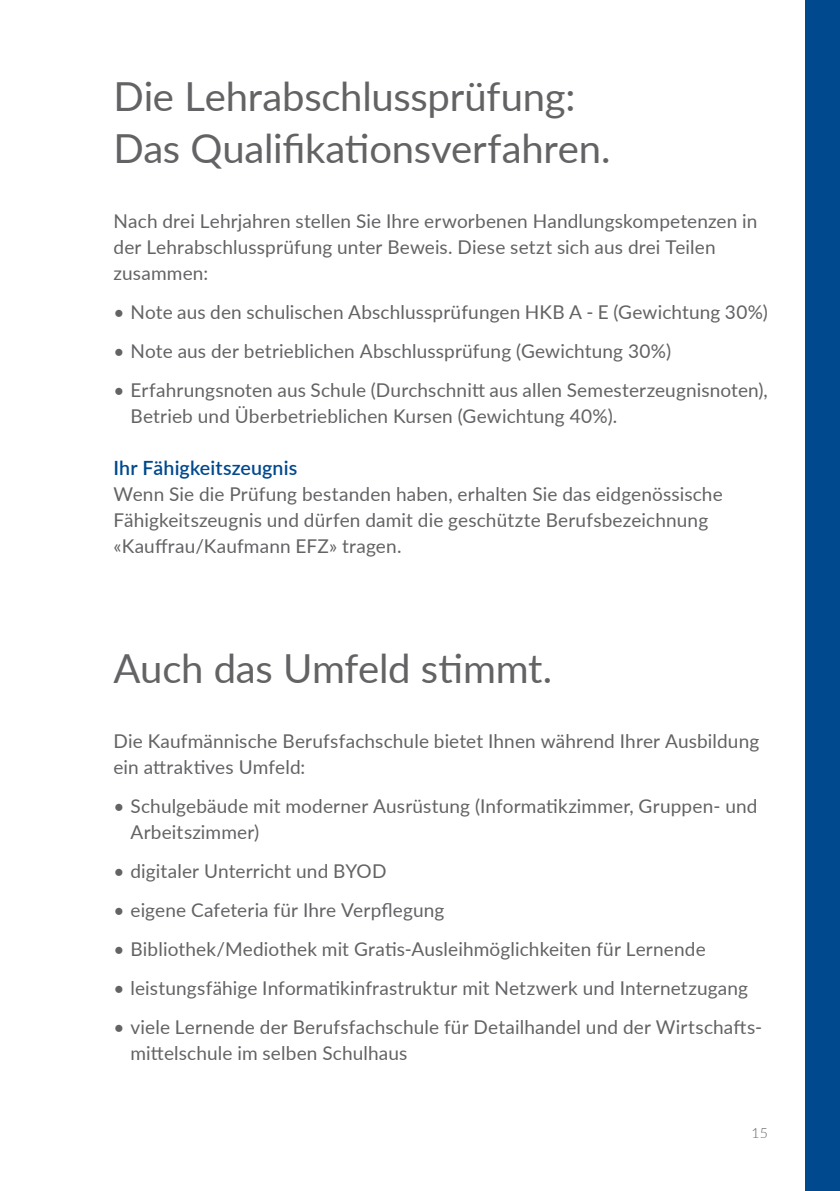
<style>
.page{position:relative;width:840px;height:1191px;background:#fff}
.page>*{position:absolute;margin:0;border:0;box-sizing:border-box;transform-origin:0 0}
.t1{font:40px/52px "Lato";letter-spacing:-.005em;color:#636366}
.t2{font:600 19.6px "Lato";letter-spacing:.005em;color:#01498e}
.t3{font:19px/26px "Lato";letter-spacing:.005em;color:#636366}
.t4{font:300 14px "Lato";color:#636366}
</style>
<div class="page">
<div style="left:805px;top:0;width:34px;height:1191px;background:#01498e"></div>
<h1 class="t1" style="left:113px;top:69px;width:498px">Die Lehrabschlussprüfung:<br>Das Qualifikationsverfahren.</h1>
<p class="t3" style="left:113px;top:207px;width:645px">Nach drei Lehrjahren stellen Sie Ihre erworbenen Handlungskompetenzen in der Lehrabschlussprüfung unter Beweis. Diese setzt sich aus drei Teilen zusammen:</p>
<p class="t3" style="left:113px;top:298px;width:655px">• Note aus den schulischen Abschlussprüfungen HKB A - E (Gewichtung 30%)</p>
<p class="t3" style="left:113px;top:337px;width:558px">• Note aus der betrieblichen Abschlussprüfung (Gewichtung 30%)</p>
<p class="t3" style="left:130px;top:376px;width:638px;text-indent:-17px">• Erfahrungsnoten aus Schule (Durchschnitt aus allen Semesterzeugnisnoten),<br>Betrieb und Überbetrieblichen Kursen (Gewichtung 40%).</p>
<p class="t2" style="left:113px;top:454px;width:185px">Ihr Fähigkeitszeugnis</p>
<p class="t3" style="left:113px;top:480px;width:610px">Wenn Sie die Prüfung bestanden haben, erhalten Sie das eidgenössische<br>Fähigkeitszeugnis und dürfen damit die geschützte Berufsbezeichnung «Kauffrau/Kaufmann EFZ» tragen.</p>
<h1 class="t1" style="left:113px;top:641px;width:440px">Auch das Umfeld stimmt.</h1>
<p class="t3" style="left:113px;top:727px;width:647px">Die Kaufmännische Berufsfachschule bietet Ihnen während Ihrer Ausbildung ein attraktives Umfeld:</p>
<p class="t3" style="left:130px;top:792px;width:628px;text-indent:-17px">• Schulgebäude mit moderner Ausrüstung (Informatikzimmer, Gruppen- und<br>Arbeitszimmer)</p>
<p class="t3" style="left:113px;top:857px;width:274px">• digitaler Unterricht und BYOD</p>
<p class="t3" style="left:113px;top:896px;width:332px">• eigene Cafeteria für Ihre Verpflegung</p>
<p class="t3" style="left:113px;top:935px;width:593px">• Bibliothek/Mediothek mit Gratis-Ausleihmöglichkeiten für Lernende</p>
<p class="t3" style="left:113px;top:974px;width:635px">• leistungsfähige Informatikinfrastruktur mit Netzwerk und Internetzugang</p>
<p class="t3" style="left:130px;top:1013px;width:632px;text-indent:-17px">• viele Lernende der Berufsfachschule für Detailhandel und der Wirtschafts&shy;mittelschule im selben Schulhaus</p>
<p class="t4" style="left:751px;top:1123px;width:18px">15</p>
</div>
